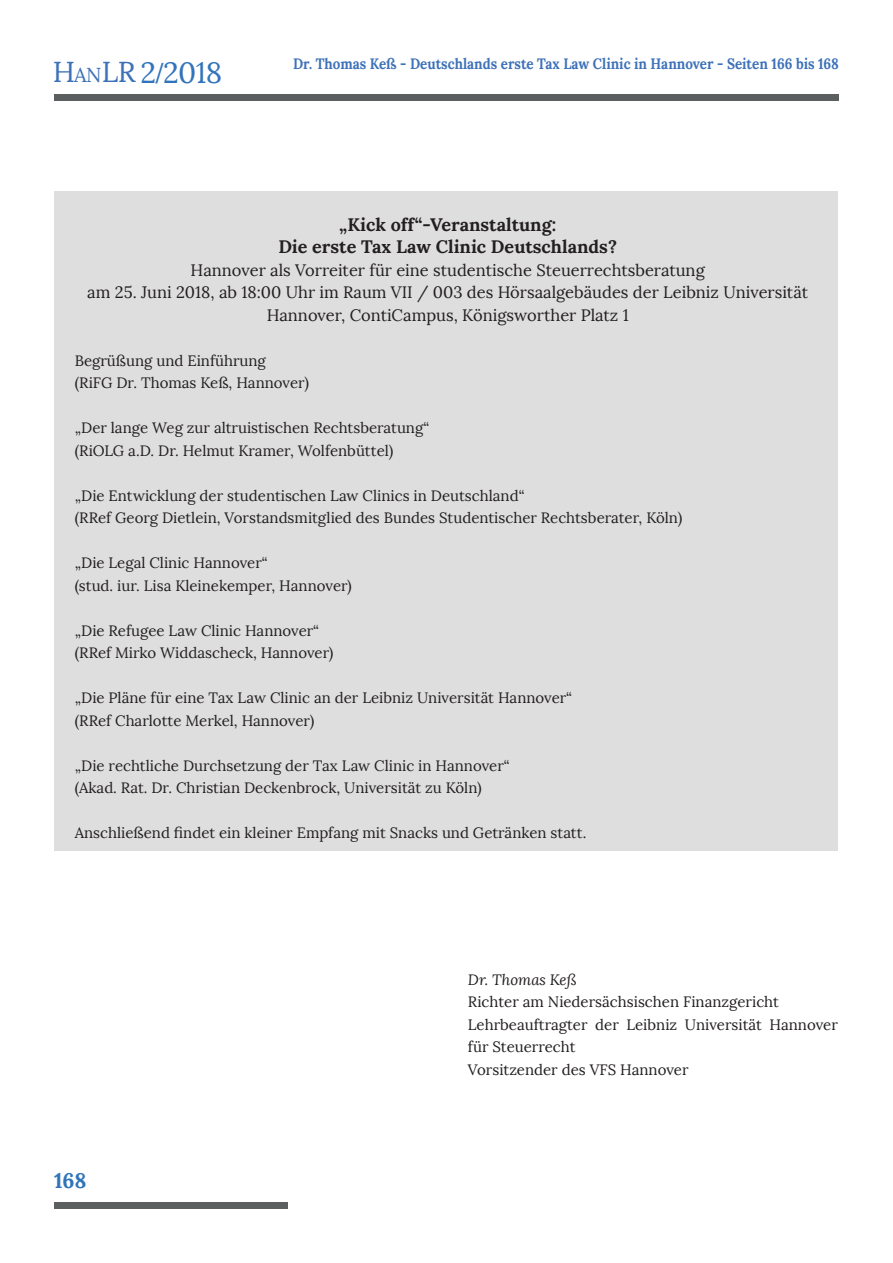
<style>
.page{position:relative;width:893px;height:1263px;background:#fff}
.page>*{position:absolute;margin:0;border:0;box-sizing:border-box;transform-origin:0 0}
.t1{font:29.25px "Lora";color:#3174bb}
.t2{font:700 21px "Lora";color:#2f74ba}
.t3{font:700 18px/22.5px "Lora";color:#231f20;text-align:center}
.t4{font:16.5px/22.5px "Lora";color:#231f20;text-align:center}
.t5{font:15px/22.5px "Lora";color:#231f20}
.t6{font:700 15px "Lora";color:#3d71b8;scale:.9 1}
.t7{font:italic 15px "Lora";color:#231f20}
.s1{font-size:28.65px;color:#3d71b8}
.s2{font-size:20.1px;color:#3d71b8}
.s3{font-family:"Times New Roman";font-weight:700}
</style>
<div class="page">
<div style="left:54px;top:95px;width:785px;height:6px;background:#5b5f5f"></div>
<div style="left:54px;top:1202px;width:234px;height:7px;background:#5b5f5f"></div>
<div style="left:54px;top:191px;width:784px;height:659px;background:#dedede"></div>
<h1 class="t1" style="left:53px;top:55px;width:171px"><span class="s1">H</span><span class="s2">AN</span><span class="s1">LR</span> 2<span class="s3">/</span>2018</h1>
<p class="t6" style="left:293px;top:54px;width:608px">Dr. Thomas Keß - Deutschlands erste Tax Law Clinic in Hannover - Seiten 166 bis 168</p>
<p class="t3" style="left:278px;top:213px;width:340px">„Kick off“-Veranstaltung:<br>Die erste Tax Law Clinic Deutschlands?</p>
<p class="t4" style="left:87px;top:259px;width:722px">Hannover als Vorreiter für eine studentische Steuerrechtsberatung<br>am 25. Juni 2018, ab 18:00 Uhr im Raum VII / 003 des Hörsaalgebäudes der Leibniz Universität<br>Hannover, ContiCampus, Königsworther Platz 1</p>
<p class="t5" style="left:75px;top:349px;width:236px">Begrüßung und Einführung<br>(RiFG Dr. Thomas Keß, Hannover)</p>
<p class="t5" style="left:75px;top:417px;width:356px">„Der lange Weg zur altruistischen Rechtsberatung“ (RiOLG a.D. Dr. Helmut Kramer, Wolfenbüttel)</p>
<p class="t5" style="left:75px;top:484px;width:609px">„Die Entwicklung der studentischen Law Clinics in Deutschland“<br>(RRef Georg Dietlein, Vorstandsmitglied des Bundes Studentischer Rechtsberater, Köln)</p>
<p class="t5" style="left:75px;top:552px;width:279px">„Die Legal Clinic Hannover“<br>(stud. iur. Lisa Kleinekemper, Hannover)</p>
<p class="t5" style="left:75px;top:619px;width:260px">„Die Refugee Law Clinic Hannover“ (RRef Mirko Widdascheck, Hannover)</p>
<p class="t5" style="left:75px;top:687px;width:499px">„Die Pläne für eine Tax Law Clinic an der Leibniz Universität Hannover“ (RRef Charlotte Merkel, Hannover)</p>
<p class="t5" style="left:75px;top:754px;width:436px">„Die rechtliche Durchsetzung der Tax Law Clinic in Hannover“ (Akad. Rat. Dr. Christian Deckenbrock, Universität zu Köln)</p>
<p class="t5" style="left:75px;top:822px;width:513px">Anschließend findet ein kleiner Empfang mit Snacks und Getränken statt.</p>
<h2 class="t2" style="left:54px;top:1167px;width:34px">168</h2>
<p class="t7" style="left:468px;top:970px;width:110px">Dr. Thomas Keß</p>
<p class="t5" style="left:468px;top:991px;width:371px">Richter am Niedersächsischen Finanzgericht Lehrbeauftragter der Leibniz Universität Hannover für Steuerrecht<br>Vorsitzender des VFS Hannover</p>
</div>
